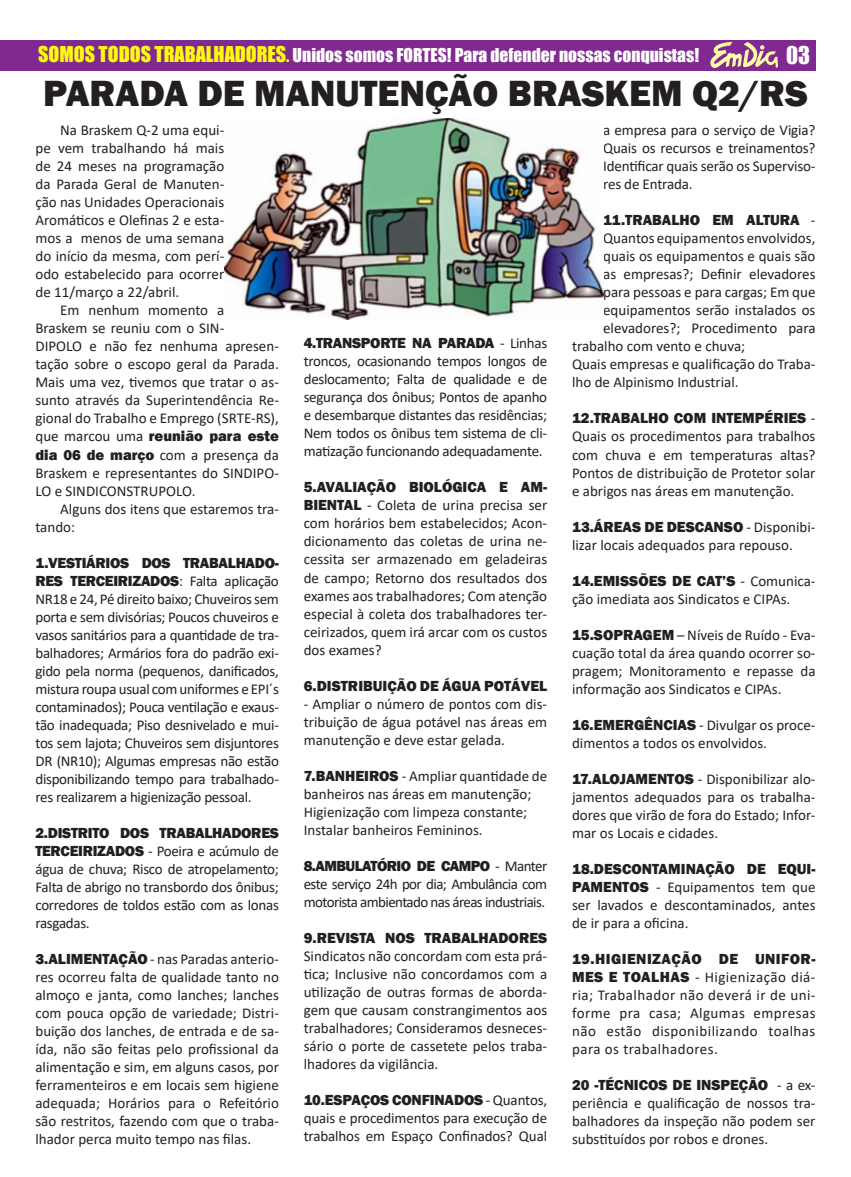
<style>
.page{position:relative;width:851px;height:1177px;background:#fff}
.page>*{position:absolute;margin:0;border:0;box-sizing:border-box;transform-origin:0 0}
.Texto{font:800 37.5px "Franklin Gothic";color:#231f20}
.t1{font:22.5px "Impact";color:#fff}
.t2{font:17.5px "Impact";color:#fff}
.Texto-2{font:15px/18px "Calibri";color:#231f20;text-align:justify}
.Texto-3{font:800 15px "Franklin Gothic";color:#231f20}
.s1{font-size:20px;color:#fffa0a}
.s2{color:#fffa0a}
.s3{font-family:"Franklin Gothic";font-weight:800}
.s4{font-family:"Calibri";font-weight:400}
</style>
<div class="page">
<div style="left:0;top:41px;width:44px;height:30px;background:#802990"></div>
<div style="left:35px;top:41px;width:781px;height:30px;background:#802990"></div>
<svg style="left:710px;top:42px;width:67px;height:26px"></svg>
<img style="left:224px;top:119px;width:379px;height:200px">
<p class="t2" style="left:38px;top:41px;width:662px"><span class="s1">SOMOS TODOS TRABALHADORES</span><span class="s2">.</span> Unidos somos FORTES! Para defender nossas conquistas!</p>
<p class="t1" style="left:786px;top:38px;width:25px">03</p>
<p class="Texto" style="left:43px;top:69px;width:766px">PARADA DE MANUTENÇÃO BRASKEM Q2/RS</p>
<p class="Texto-2" style="left:35px;top:121px;width:190px;text-indent:25px">Na Braskem Q-2 uma equi&shy;pe vem trabalhando há mais de 24 meses na programação da Parada Geral de Manuten&shy;ção nas Unidades Operacionais Aromáticos e Olefinas 2 e esta&shy;mos a menos de uma semana do início da mesma, com perí&shy;odo estabelecido para ocorrer de 11/março a 22/abril.</p>
<p class="Texto-2" style="left:35px;top:301px;width:245px;text-align:left;text-indent:25px">Em nenhum momento a<br>Braskem se reuniu com o SIN-<br>DIPOLO e não fez nenhuma apresen&shy;tação sobre o escopo geral da Parada.<br>Mais uma vez, tivemos que tratar o as&shy;sunto através da Superintendência Re&shy;gional do Trabalho e Emprego (SRTE-RS), que marcou uma <span class="s3">reunião para este dia 06 de março</span> com a presença da<br>Braskem e representantes do SINDIPO-<br>LO e SINDICONSTRUPOLO.</p>
<p class="Texto-2" style="left:35px;top:499px;width:245px;text-indent:25px">Alguns dos itens que estaremos tra&shy;tando:</p>
<p class="Texto-2" style="left:35px;top:553px;width:245px"><span class="s3">1.VESTIÁRIOS DOS TRABALHADO-RES TERCEIRIZADOS</span>: Falta aplicação NR18 e 24, Pé direito baixo; Chuveiros sem porta e sem divisórias; Poucos chuveiros e vasos sanitários para a quantidade de tra&shy;balhadores; Armários fora do padrão exi&shy;gido pela norma (pequenos, danificados, mistura roupa usual com uniformes e EPI´s contaminados); Pouca ventilação e exaus&shy;tão inadequada; Piso desnivelado e mui&shy;tos sem lajota; Chuveiros sem disjuntores DR (NR10); Algumas empresas não estão disponibilizando tempo para trabalhado&shy;res realizarem a higienização pessoal.</p>
<p class="Texto-2" style="left:35px;top:823px;width:245px"><span class="s3">2.DISTRITO DOS TRABALHADORES TERCEIRIZADOS</span> - Poeira e acúmulo de água de chuva; Risco de atropelamento; Falta de abrigo no transbordo dos ônibus; corredores de toldos estão com as lonas rasgadas.</p>
<p class="Texto-2" style="left:35px;top:949px;width:245px"><span class="s3">3.ALIMENTAÇÃO</span> - nas Paradas anterio&shy;res ocorreu falta de qualidade tanto no almoço e janta, como lanches; lanches com pouca opção de variedade; Distri&shy;buição dos lanches, de entrada e de sa&shy;ída, não são feitas pelo profissional da alimentação e sim, em alguns casos, por ferramenteiros e em locais sem higiene adequada; Horários para o Refeitório são restritos, fazendo com que o traba&shy;lhador perca muito tempo nas filas.</p>
<p class="Texto-2" style="left:304px;top:334px;width:245px"><span class="s3">4.TRANSPORTE NA PARADA</span> - Linhas troncos, ocasionando tempos longos de deslocamento; Falta de qualidade e de segurança dos ônibus; Pontos de apanho e desembarque distantes das residências; Nem todos os ônibus tem sistema de cli&shy;matização funcionando adequadamente.</p>
<p class="Texto-2" style="left:304px;top:478px;width:245px"><span class="s3">5.AVALIAÇÃO BIOLÓGICA E AM-BIENTAL</span> - Coleta de urina precisa ser com horários bem estabelecidos; Acon&shy;dicionamento das coletas de urina ne&shy;cessita ser armazenado em geladeiras de campo; Retorno dos resultados dos exames aos trabalhadores; Com atenção especial à coleta dos trabalhadores ter&shy;ceirizados, quem irá arcar com os custos dos exames?</p>
<p class="Texto-3" style="left:304px;top:675px;width:245px">6.DISTRIBUIÇÃO DE ÁGUA POTÁVEL</p>
<p class="Texto-2" style="left:304px;top:694px;width:245px">- Ampliar o número de pontos com dis&shy;tribuição de água potável nas áreas em manutenção e deve estar gelada.</p>
<p class="Texto-2" style="left:304px;top:766px;width:245px"><span class="s3">7.BANHEIROS</span> - Ampliar quantidade de banheiros nas áreas em manutenção;</p>
<p class="Texto-2" style="left:304px;top:802px;width:225px">Higienização com limpeza constante;</p>
<p class="Texto-2" style="left:304px;top:820px;width:180px">Instalar banheiros Femininos.</p>
<p class="Texto-2" style="left:304px;top:856px;width:245px"><span class="s3">8.AMBULATÓRIO DE CAMPO</span> - Manter este serviço 24h por dia; Ambulância com motorista ambientado nas áreas industriais.</p>
<p class="Texto-2" style="left:304px;top:928px;width:245px"><span class="s3">9.REVISTA NOS TRABALHADORES </span>Sindicatos não concordam com esta prá&shy;tica; Inclusive não concordamos com a utilização de outras formas de aborda&shy;gem que causam constrangimentos aos trabalhadores; Consideramos desneces&shy;sário o porte de cassetete pelos traba&shy;lhadores da vigilância.</p>
<p class="Texto-2" style="left:304px;top:1090px;width:245px"><span class="s3">10.ESPAÇOS CONFINADOS</span> - Quantos, quais e procedimentos para execução de trabalhos em Espaço Confinados? Qual</p>
<p class="Texto-2" style="left:603px;top:121px;width:214px">a empresa para o serviço de Vigia?<br>Quais os recursos e treinamentos?<br>Identificar quais serão os Superviso&shy;res de Entrada.</p>
<p class="Texto-3" style="left:603px;top:211px;width:214px">11.TRABALHO EM ALTURA <span class="s4">-</span></p>
<p class="Texto-2" style="left:603px;top:229px;width:214px">Quantos equipamentos envolvidos,</p>
<p class="Texto-2" style="left:603px;top:247px;width:214px">quais os equipamentos e quais são</p>
<p class="Texto-2" style="left:603px;top:265px;width:214px">as empresas?; Definir elevadores</p>
<p class="Texto-2" style="left:603px;top:283px;width:214px">para pessoas e para cargas; Em que</p>
<p class="Texto-2" style="left:603px;top:301px;width:214px">equipamentos serão instalados os</p>
<p class="Texto-2" style="left:603px;top:319px;width:214px">elevadores?; Procedimento para</p>
<p class="Texto-2" style="left:572px;top:337px;width:175px">trabalho com vento e chuva;</p>
<p class="Texto-2" style="left:572px;top:355px;width:245px">Quais empresas e qualificação do Traba&shy;lho de Alpinismo Industrial.</p>
<p class="Texto-2" style="left:572px;top:409px;width:245px"><span class="s3">12.TRABALHO COM INTEMPÉRIES</span> - Quais os procedimentos para trabalhos com chuva e em temperaturas altas?<br>Pontos de distribuição de Protetor solar e abrigos nas áreas em manutenção.</p>
<p class="Texto-2" style="left:572px;top:517px;width:245px"><span class="s3">13.ÁREAS DE DESCANSO</span> - Disponibi&shy;lizar locais adequados para repouso.</p>
<p class="Texto-2" style="left:572px;top:571px;width:245px"><span class="s3">14.EMISSÕES DE CAT’S</span> - Comunica&shy;ção imediata aos Sindicatos e CIPAs.</p>
<p class="Texto-2" style="left:572px;top:625px;width:245px"><span class="s3">15.SOPRAGEM</span> – Níveis de Ruído - Eva&shy;cuação total da área quando ocorrer so&shy;pragem; Monitoramento e repasse da informação aos Sindicatos e CIPAs.</p>
<p class="Texto-2" style="left:572px;top:715px;width:245px"><span class="s3">16.EMERGÊNCIAS</span> - Divulgar os proce&shy;dimentos a todos os envolvidos.</p>
<p class="Texto-2" style="left:572px;top:769px;width:245px"><span class="s3">17.ALOJAMENTOS</span> - Disponibilizar alo&shy;jamentos adequados para os trabalha&shy;dores que virão de fora do Estado; Infor&shy;mar os Locais e cidades.</p>
<p class="Texto-2" style="left:572px;top:859px;width:245px"><span class="s3">18.DESCONTAMINAÇÃO DE EQUI-PAMENTOS</span> - Equipamentos tem que ser lavados e descontaminados, antes de ir para a oficina.</p>
<p class="Texto-2" style="left:572px;top:949px;width:245px"><span class="s3">19.HIGIENIZAÇÃO DE UNIFOR-MES E TOALHAS</span> - Higienização diá&shy;ria; Trabalhador não deverá ir de uni&shy;forme pra casa; Algumas empresas não estão disponibilizando toalhas para os trabalhadores.</p>
<p class="Texto-2" style="left:572px;top:1075px;width:245px"><span class="s3">20 -TÉCNICOS DE INSPEÇÃO</span> - a ex&shy;periência e qualificação de nossos tra&shy;balhadores da inspeção não podem ser substituídos por robos e drones.</p>
</div>
